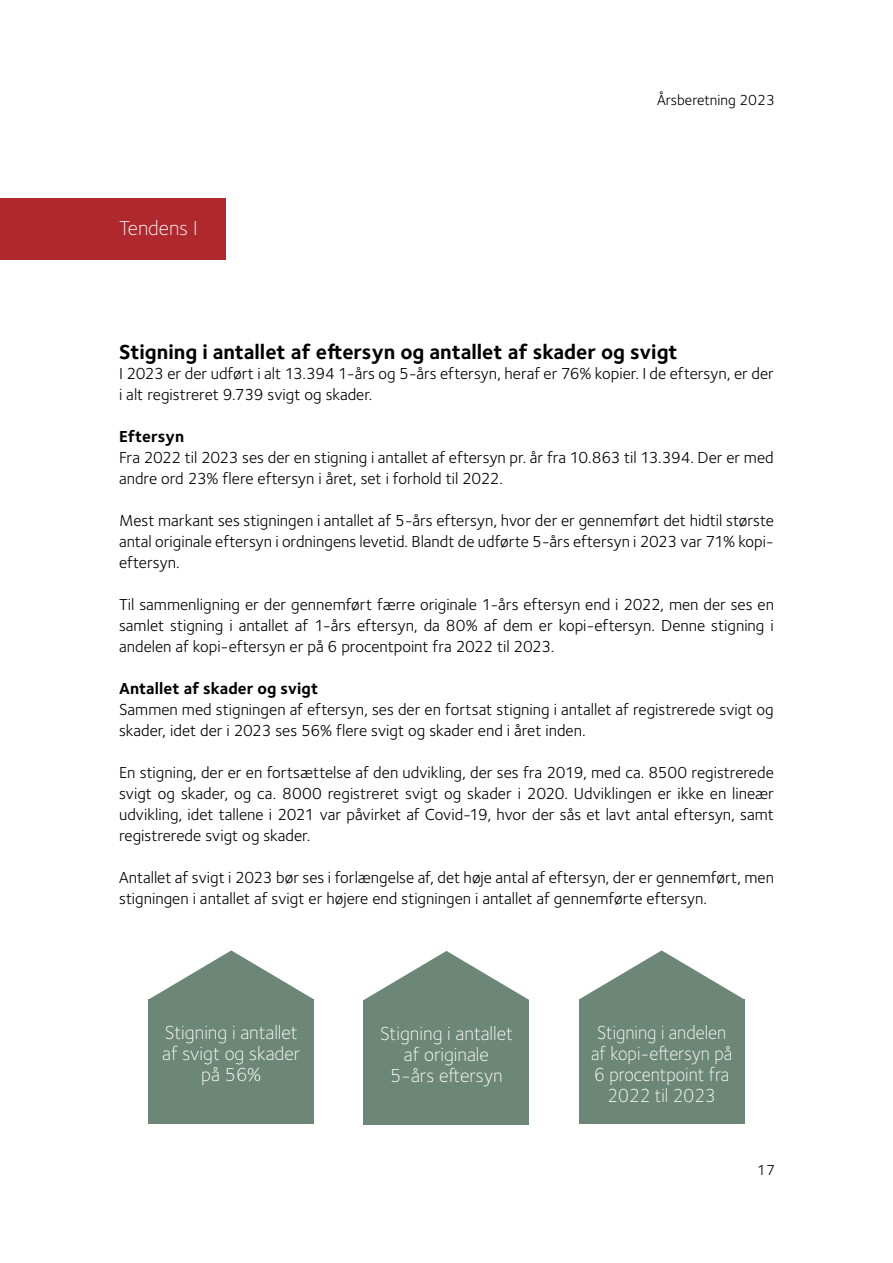
<style>
.page{position:relative;width:893px;height:1263px;background:#fff}
.page>*{position:absolute;margin:0;border:0;box-sizing:border-box;transform-origin:0 0}
.Underoverskrift{font:700 21px "Foundry Sterling";color:#000}
.overskrift_3{font:300 21px "Foundry Sterling";color:#fff}
.t1{font:300 19.5px/21px "Foundry Sterling";color:#fff;text-align:center}
.t2{font:300 19.5px/21px "Foundry Sterling";color:#fff;text-align:center;scale:.95 1}
.Brødtekst{font:16.5px/21px "Foundry Sterling";color:#000}
.Brødtekst-2{font:700 16.5px "Foundry Sterling";letter-spacing:.005em;color:#000}
.t3{font:15px "Foundry Sterling";color:#000}
</style>
<div class="page">
<div style="left:0;top:198px;width:226px;height:61px;background:#ae282d"></div>
<div style="left:149px;top:999px;width:165px;height:125px;background:#6c8777"></div>
<svg style="left:149px;top:950px;width:164px;height:49px"></svg>
<div style="left:364px;top:1000px;width:165px;height:124px;background:#6c8777"></div>
<svg style="left:364px;top:951px;width:165px;height:49px"></svg>
<div style="left:579px;top:999px;width:165px;height:125px;background:#6c8777"></div>
<svg style="left:580px;top:950px;width:164px;height:49px"></svg>
<p class="overskrift_3" style="left:119px;top:216px;width:80px">Tendens I</p>
<p class="t3" style="left:657px;top:91px;width:119px">Årsberetning 2023</p>
<p class="Underoverskrift" style="left:119px;top:339px;width:560px">Stigning i antallet af eftersyn og antallet af skader og svigt</p>
<p class="Brødtekst" style="left:119px;top:363px;width:656px">I 2023 er der udført i alt 13.394 1-års og 5-års eftersyn, heraf er 76% kopier. I de eftersyn, er der i alt registreret 9.739 svigt og skader.</p>
<p class="Brødtekst-2" style="left:119px;top:427px;width:67px">Eftersyn</p>
<p class="Brødtekst" style="left:119px;top:447px;width:656px">Fra 2022 til 2023 ses der en stigning i antallet af eftersyn pr. år fra 10.863 til 13.394. Der er med andre ord 23% flere eftersyn i året, set i forhold til 2022.</p>
<p class="Brødtekst" style="left:119px;top:510px;width:656px;text-align:justify">Mest markant ses stigningen i antallet af 5-års eftersyn, hvor der er gennemført det hidtil største antal originale eftersyn i ordningens levetid. Blandt de udførte 5-års eftersyn i 2023 var 71% kopi&shy;eftersyn.</p>
<p class="Brødtekst" style="left:119px;top:594px;width:656px;text-align:justify">Til sammenligning er der gennemført færre originale 1-års eftersyn end i 2022, men der ses en samlet stigning i antallet af 1-års eftersyn, da 80% af dem er kopi-eftersyn. Denne stigning i andelen af kopi-eftersyn er på 6 procentpoint fra 2022 til 2023.</p>
<p class="Brødtekst-2" style="left:119px;top:679px;width:201px">Antallet af skader og svigt</p>
<p class="Brødtekst" style="left:119px;top:699px;width:656px">Sammen med stigningen af eftersyn, ses der en fortsat stigning i antallet af registrerede svigt og skader, idet der i 2023 ses 56% flere svigt og skader end i året inden.</p>
<p class="Brødtekst" style="left:119px;top:762px;width:656px;text-align:justify">En stigning, der er en fortsættelse af den udvikling, der ses fra 2019, med ca. 8500 registrerede svigt og skader, og ca. 8000 registreret svigt og skader i 2020. Udviklingen er ikke en lineær udvikling, idet tallene i 2021 var påvirket af Covid-19, hvor der sås et lavt antal eftersyn, samt registrerede svigt og skader.</p>
<p class="Brødtekst" style="left:119px;top:867px;width:656px">Antallet af svigt i 2023 bør ses i forlængelse af, det høje antal af eftersyn, der er gennemført, men stigningen i antallet af svigt er højere end stigningen i antallet af gennemførte eftersyn.</p>
<p class="t1" style="left:162px;top:1022px;width:140px">Stigning i antallet af svigt og skader på 56%</p>
<p class="t1" style="left:380px;top:1022px;width:134px">Stigning i antallet af originale<br>5-års eftersyn</p>
<p class="t2" style="left:591px;top:1022px;width:150px">Stigning i andelen af kopi-eftersyn på<br>6 procentpoint fra<br>2022 til 2023</p>
<p class="t3" style="left:757px;top:1161px;width:19px">17</p>
</div>
